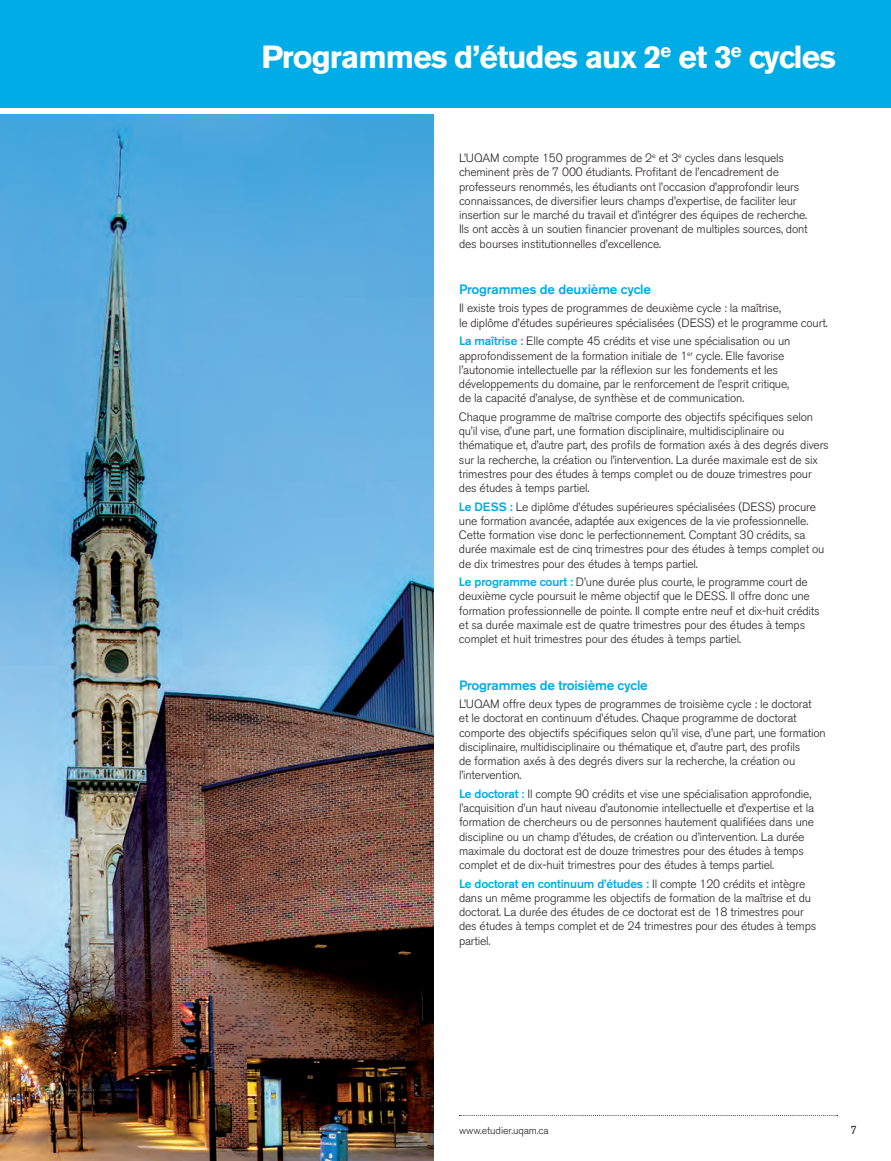
<style>
.page{position:relative;width:891px;height:1161px;background:#fff}
.page>*{position:absolute;margin:0;border:0;box-sizing:border-box;transform-origin:0 0}
.t1{font:700 31.8px "Akzidenz Grotesk BE";letter-spacing:-.03em;color:#fff}
.t2{font:500 13.5px "Akzidenz Grotesk BE";letter-spacing:-.015em;color:#00ace5}
.t3{font:300 12px/14.2px "Akzidenz Grotesk BE";letter-spacing:-.015em;color:#231f20}
.t4{font:12px "Akzidenz Grotesk BE";color:#231f20;scale:.9 1}
.t5{font:300 10.5px "Akzidenz Grotesk BE";letter-spacing:-.005em;color:#231f20}
.s1{font-weight:500;color:#00ace5}
</style>
<div class="page">
<svg style="left:459px;top:1115px;width:379px;height:1px"></svg>
<div style="left:0;top:0;width:891px;height:108px;background:#00ace5"></div>
<img style="left:0;top:115px;width:434px;height:1046px">
<h1 class="t1" style="left:262px;top:39px;width:576px">Programmes d’études aux 2<sup>e</sup> et 3<sup>e</sup> cycles</h1>
<p class="t3" style="left:459px;top:151px;width:350px">L’UQAM compte 150 programmes de 2<sup>e</sup> et 3<sup>e</sup> cycles dans lesquels cheminent près de 7 000 étudiants. Profitant de l’encadrement de professeurs renommés, les étudiants ont l’occasion d’approfondir leurs connaissances, de diversifier leurs champs d’expertise, de faciliter leur insertion sur le marché du travail et d’intégrer des équipes de recherche.<br>Ils ont accès à un soutien financier provenant de multiples sources, dont des bourses institutionnelles d’excellence.</p>
<p class="t2" style="left:459px;top:281px;width:194px">Programmes de deuxième cycle</p>
<p class="t3" style="left:459px;top:301px;width:370px">Il existe trois types de programmes de deuxième cycle : la maîtrise,<br>le diplôme d’études supérieures spécialisées (DESS) et le programme court.</p>
<p class="t3" style="left:459px;top:334px;width:333px"><span class="s1">La maîtrise :</span> Elle compte 45 crédits et vise une spécialisation ou un approfondissement de la formation initiale de 1<sup>er</sup> cycle. Elle favorise l’autonomie intellectuelle par la réflexion sur les fondements et les développements du domaine, par le renforcement de l’esprit critique, de la capacité d’analyse, de synthèse et de communication.</p>
<p class="t3" style="left:459px;top:410px;width:371px">Chaque programme de maîtrise comporte des objectifs spécifiques selon qu’il vise, d’une part, une formation disciplinaire, multidisciplinaire ou thématique et, d’autre part, des profils de formation axés à des degrés divers sur la recherche, la création ou l’intervention. La durée maximale est de six trimestres pour des études à temps complet ou de douze trimestres pour des études à temps partiel.</p>
<p class="t3" style="left:459px;top:500px;width:367px"><span class="s1">Le DESS :</span> Le diplôme d’études supérieures spécialisées (DESS) procure une formation avancée, adaptée aux exigences de la vie professionnelle.<br>Cette formation vise donc le perfectionnement. Comptant 30 crédits, sa durée maximale est de cinq trimestres pour des études à temps complet ou de dix trimestres pour des études à temps partiel.</p>
<p class="t3" style="left:459px;top:575px;width:362px"><span class="s1">Le programme court :</span> D’une durée plus courte, le programme court de deuxième cycle poursuit le même objectif que le DESS. Il offre donc une formation professionnelle de pointe. Il compte entre neuf et dix-huit crédits et sa durée maximale est de quatre trimestres pour des études à temps complet et huit trimestres pour des études à temps partiel.</p>
<p class="t2" style="left:459px;top:677px;width:190px">Programmes de troisième cycle</p>
<p class="t3" style="left:459px;top:697px;width:368px">L’UQAM offre deux types de programmes de troisième cycle : le doctorat<br>et le doctorat en continuum d’études. Chaque programme de doctorat comporte des objectifs spécifiques selon qu’il vise, d’une part, une formation disciplinaire, multidisciplinaire ou thématique et, d’autre part, des profils<br>de formation axés à des degrés divers sur la recherche, la création ou l’intervention.</p>
<p class="t3" style="left:459px;top:787px;width:357px"><span class="s1">Le doctorat :</span> Il compte 90 crédits et vise une spécialisation approfondie, l’acquisition d’un haut niveau d’autonomie intellectuelle et d’expertise et la formation de chercheurs ou de personnes hautement qualifiées dans une discipline ou un champ d’études, de création ou d’intervention. La durée maximale du doctorat est de douze trimestres pour des études à temps complet et de dix-huit trimestres pour des études à temps partiel.</p>
<p class="t3" style="left:459px;top:877px;width:359px"><span class="s1">Le doctorat en continuum d’études :</span> Il compte 120 crédits et intègre dans un même programme les objectifs de formation de la maîtrise et du doctorat. La durée des études de ce doctorat est de 18 trimestres pour des études à temps complet et de 24 trimestres pour des études à temps partiel.</p>
<p class="t5" style="left:459px;top:1124px;width:91px">www.etudier.uqam.ca</p>
<p class="t4" style="left:850px;top:1123px;width:8px">7</p>
</div>
